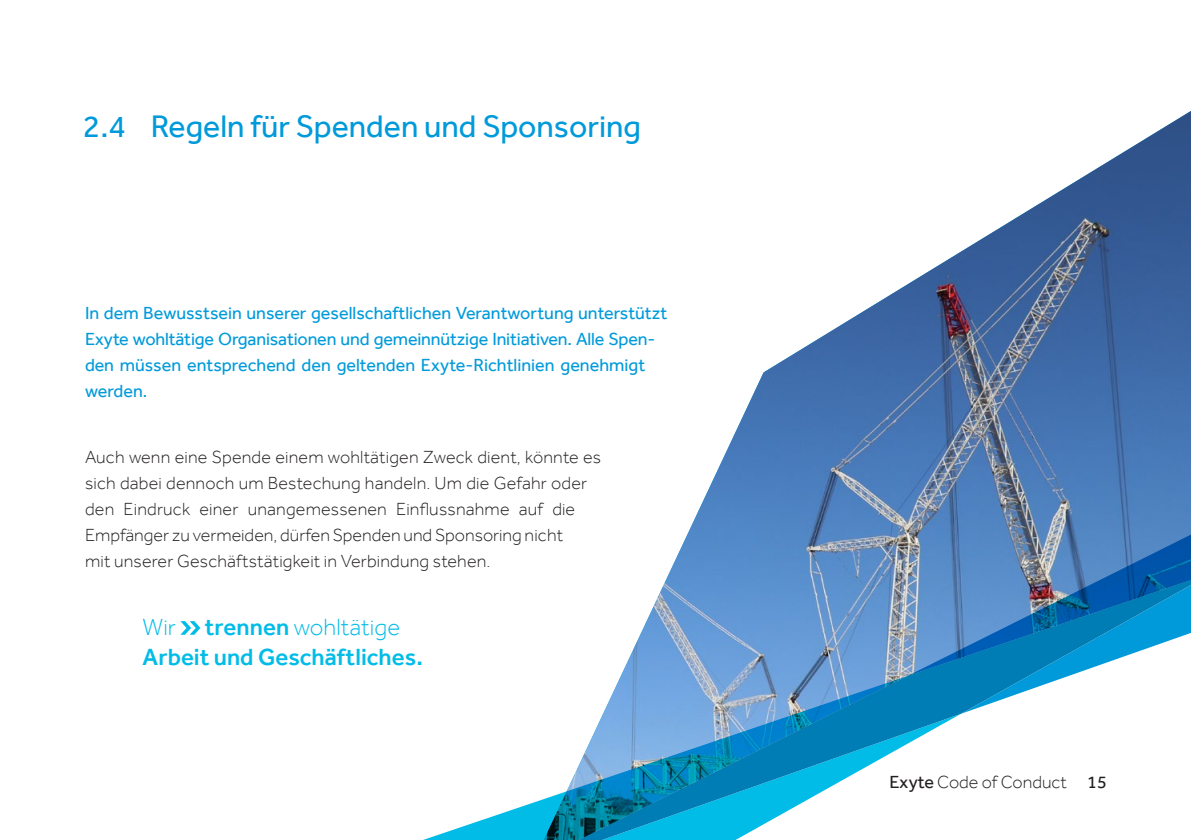
<style>
.page{position:relative;width:1191px;height:840px;background:#fff}
.page>*{position:absolute;margin:0;border:0;box-sizing:border-box;transform-origin:0 0}
.t1{font:32px "Effra";color:#009ada}
.t2{font:500 24px/30px "Effra";color:#02bce8}
.t3{font:300 18px/26px "Effra";letter-spacing:.01em;color:#231f20}
.t4{font:18px/26px "Effra";color:#009ada}
.s1{font-weight:300}
.s2{font-weight:400}
</style>
<div class="page">
<img style="left:666px;top:111px;width:525px;height:468px">
<svg style="left:180px;top:621px;width:20px;height:13px"></svg>
<svg style="left:426px;top:767px;width:152px;height:72px"></svg>
<img style="left:907px;top:523px;width:284px;height:56px">
<svg style="left:578px;top:579px;width:613px;height:260px"></svg>
<h1 class="t1" style="left:83px;top:107px;width:559px">2.4 Regeln für Spenden und Sponsoring</h1>
<p class="t4" style="left:85px;top:300px;width:584px">In dem Bewusstsein unserer gesellschaftlichen Verantwortung unterstützt Exyte wohltätige Organisationen und gemeinnützige Initiativen. Alle Spen&shy;den müssen entsprechend den geltenden Exyte-Richtlinien genehmigt werden.</p>
<p class="t3" style="left:85px;top:443px;width:517px">Auch wenn eine Spende einem wohltätigen Zweck dient, könnte es sich dabei dennoch um Bestechung handeln. Um die Gefahr oder den Eindruck einer unangemessenen Einflussnahme auf die Empfänger zu vermeiden, dürfen Spenden und Sponsoring nicht<br>mit unserer Geschäftstätigkeit in Verbindung stehen.</p>
<h2 class="t2" style="left:143px;top:611px;width:282px"><span class="s1">Wir</span> trennen <span class="s1">wohltätige<br></span>Arbeit und Geschäftliches.</h2>
<p class="t3" style="left:889px;top:768px;width:219px"><span class="s2">Exyte</span> Code of Conduct <span class="s2">15</span></p>
</div>
